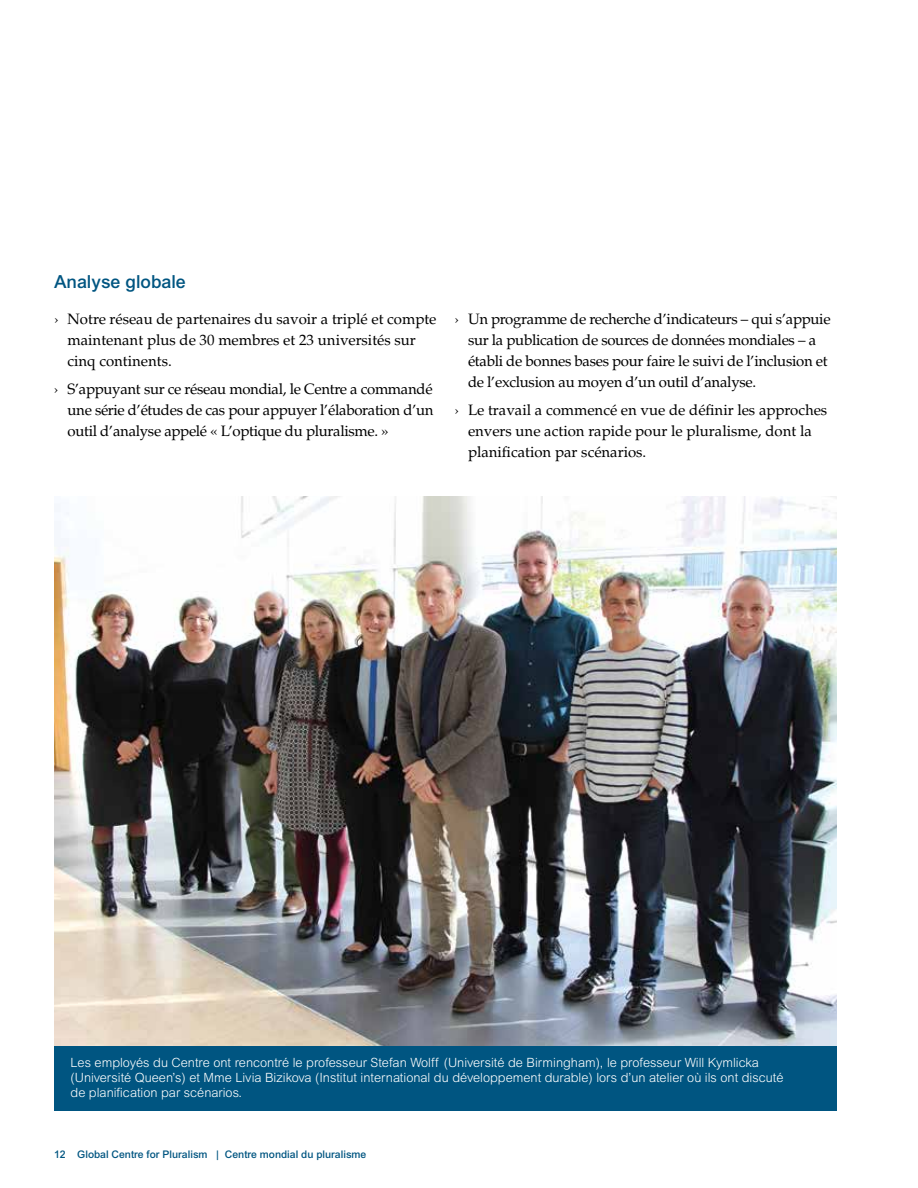
<style>
.page{position:relative;width:918px;height:1188px;background:#fff}
.page>*{position:absolute;margin:0;border:0;box-sizing:border-box;transform-origin:0 0}
.t1{font:500 18px "Arial";color:#005581}
.t2{font:15px/21px "Palatino";letter-spacing:-.02em;color:#000;text-align:justify}
.t3{font:15px/21px "Palatino";color:#000}
.t4{font:300 12.75px/15.3px "Arial";color:#fff}
.t5{font:500 10.5px "Arial";color:#005581}
.s1{font-size:14.25px}
</style>
<div class="page">
<div style="left:54px;top:839px;width:783px;height:272px;background:#005581"></div>
<img style="left:54px;top:497px;width:783px;height:548px">
<p class="t1" style="left:54px;top:271px;width:133px">Analyse globale</p>
<p class="t3" style="left:68px;top:309px;width:370px;text-indent:-14px"><span class="s1">›</span> Notre réseau de partenaires du savoir a triplé et compte maintenant plus de 30 membres et 23 universités sur cinq continents.</p>
<p class="t2" style="left:68px;top:379px;width:368px;text-indent:-14px"><span class="s1">›</span> S’appuyant sur ce réseau mondial, le Centre a commandé une série d’études de cas pour appuyer l’élaboration d’un outil d’analyse appelé « L’optique du pluralisme. »</p>
<p class="t2" style="left:468px;top:309px;width:364px;text-align:left;text-indent:-14px"><span class="s1">›</span> Un programme de recherche d’indicateurs – qui s’appuie sur la publication de sources de données mondiales – a établi de bonnes bases pour faire le suivi de l’inclusion et de l’exclusion au moyen d’un outil d’analyse.</p>
<p class="t3" style="left:468px;top:399px;width:361px;text-indent:-14px"><span class="s1">›</span> Le travail a commencé en vue de définir les approches envers une action rapide pour le pluralisme, dont la planification par scénarios.</p>
<p class="t4" style="left:71px;top:1055px;width:715px">Les employés du Centre ont rencontré le professeur Stefan Wolff (Université de Birmingham), le professeur Will Kymlicka (Université Queen’s) et Mme Livia Bizikova (Institut international du développement durable) lors d’un atelier où ils ont discuté de planification par scénarios.</p>
<p class="t5" style="left:54px;top:1149px;width:314px">12 Global Centre for Pluralism | Centre mondial du pluralisme</p>
</div>
